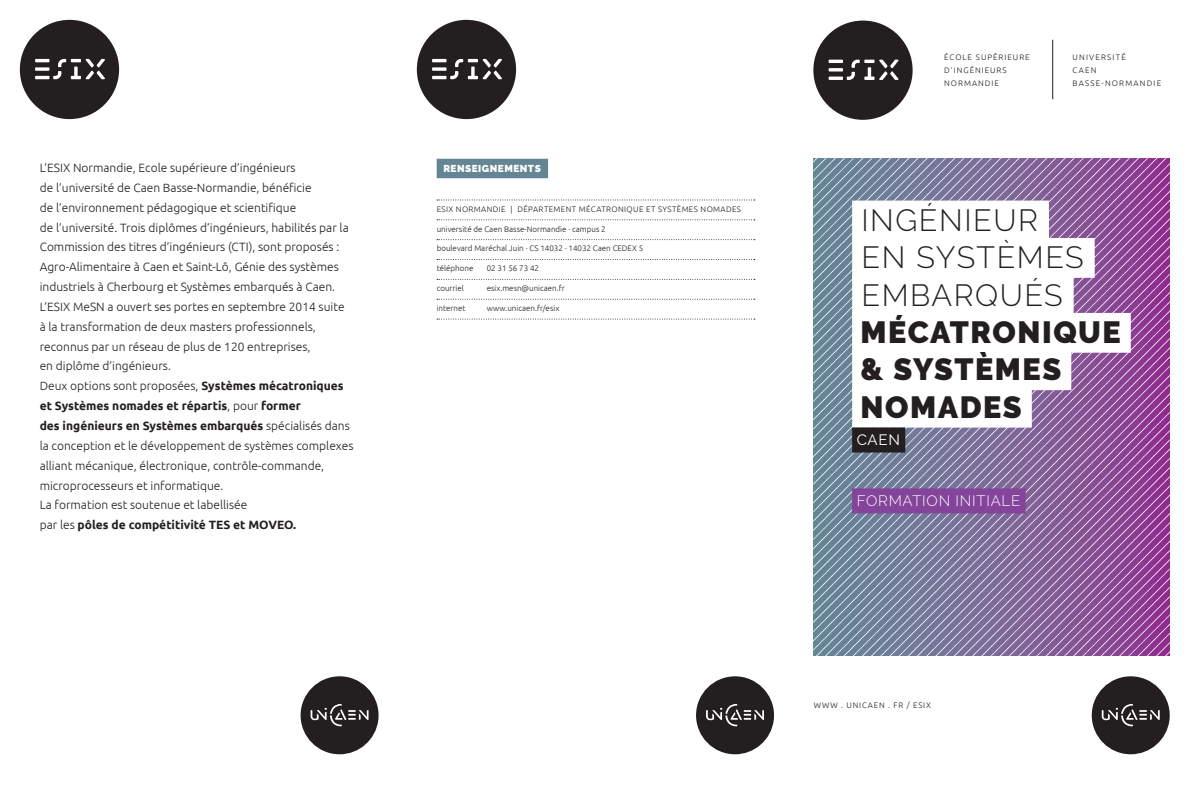
<style>
.page{position:relative;width:1191px;height:794px;background:#fff}
.page>*{position:absolute;margin:0;border:0;box-sizing:border-box;transform-origin:0 0}
.t1{font:300 30.6px/37.4px "Raleway";letter-spacing:.05em;color:#231f20}
.t2{font:900 30.6px/37.4px "Raleway";letter-spacing:.05em;color:#231f20}
.t3{font:300 15px "Raleway";letter-spacing:.05em;color:#fff}
.t4{font:15px "Raleway";color:#fff}
.t5{font:300 12px/19.8px "Ubuntu";color:#231f20}
.t6{font:900 10px "Raleway";letter-spacing:.05em;color:#fff}
.t7{font:300 8px "Ubuntu";color:#231f20}
.t8{font:300 8px "Ubuntu";letter-spacing:.05em;color:#231f20}
.t9{font:300 8px/13px "Ubuntu";letter-spacing:.125em;color:#231f20}
.t10{font:300 8px/13px "Ubuntu";letter-spacing:.15em;color:#231f20}
.t11{font:300 8px "Ubuntu";letter-spacing:.1em;color:#231f20}
.s1{font-weight:700}
</style>
<div class="page">
<hr style="left:1052px;top:40px;width:1px;height:59px;background:#231f20">
<div style="left:813px;top:21px;width:99px;height:99px;background:#231f20;border-radius:50%"></div>
<svg style="left:828px;top:60px;width:70px;height:20px"></svg>
<img style="left:813px;top:159px;width:356px;height:496px">
<div style="left:852px;top:201px;width:197px;height:39px;background:#fff"></div>
<div style="left:852px;top:238px;width:242px;height:40px;background:#fff"></div>
<div style="left:852px;top:275px;width:221px;height:40px;background:#fff"></div>
<div style="left:852px;top:313px;width:278px;height:40px;background:#fff"></div>
<div style="left:852px;top:350px;width:219px;height:40px;background:#fff"></div>
<div style="left:852px;top:388px;width:179px;height:39px;background:#fff"></div>
<div style="left:852px;top:427px;width:53px;height:25px;background:#231f20"></div>
<div style="left:852px;top:488px;width:173px;height:25px;background:#83449a"></div>
<div style="left:437px;top:159px;width:111px;height:19px;background:#638594"></div>
<svg style="left:437px;top:200px;width:318px;height:1px"></svg>
<svg style="left:437px;top:219px;width:318px;height:1px"></svg>
<svg style="left:437px;top:239px;width:318px;height:1px"></svg>
<svg style="left:437px;top:259px;width:318px;height:1px"></svg>
<svg style="left:437px;top:279px;width:318px;height:1px"></svg>
<svg style="left:437px;top:299px;width:318px;height:1px"></svg>
<svg style="left:437px;top:319px;width:318px;height:1px"></svg>
<svg style="left:1091px;top:676px;width:78px;height:78px"></svg>
<div style="left:20px;top:20px;width:99px;height:99px;background:#231f20;border-radius:50%"></div>
<svg style="left:35px;top:59px;width:70px;height:20px"></svg>
<svg style="left:300px;top:676px;width:78px;height:78px"></svg>
<div style="left:417px;top:20px;width:99px;height:99px;background:#231f20;border-radius:50%"></div>
<svg style="left:432px;top:59px;width:70px;height:20px"></svg>
<svg style="left:696px;top:676px;width:78px;height:78px"></svg>
<p class="t5" style="left:40px;top:157px;width:310px;text-indent:33px">Normandie, Ecole supérieure d’ingénieurs<br>de l’université de Caen Basse-Normandie, bénéficie<br>de l’environnement pédagogique et scientifique<br>de l’université. Trois diplômes d’ingénieurs, habilités par la Commission des titres d’ingénieurs (CTI), sont proposés :<br>Agro-Alimentaire à Caen et Saint-Lô, Génie des systèmes industriels à Cherbourg et Systèmes embarqués à Caen.<br>L’ESIX</p>
<p class="t5" style="left:40px;top:157px;width:14px">L’ESIX</p>
<p class="t5" style="left:40px;top:296px;width:315px;text-indent:33px">MeSN a ouvert ses portes en septembre 2014 suite à la transformation de deux masters professionnels, reconnus par un réseau de plus de 120 entreprises,<br>en diplôme d’ingénieurs.<br>Deux options sont proposées, <span class="s1">Systèmes mécatroniques et Systèmes nomades et répartis</span>, pour <span class="s1">former<br>des ingénieurs en Systèmes embarqués</span> spécialisés dans la conception et le développement de systèmes complexes alliant mécanique, électronique, contrôle-commande, microprocesseurs et informatique.<br>La formation est soutenue et labellisée<br>par les <span class="s1">pôles de compétitivité TES et MOVEO.</span></p>
<p class="t6" style="left:443px;top:163px;width:99px">RENSEIGNEMENTS</p>
<p class="t8" style="left:437px;top:204px;width:5px">ESIX</p>
<p class="t8" style="left:456px;top:204px;width:287px">Norman die | D épartement Mécatron ique et systèmes n omades</p>
<p class="t7" style="left:437px;top:224px;width:171px">université de Caen Basse-Normandie · campus 2</p>
<p class="t7" style="left:437px;top:244px;width:208px">boulevard Maréchal Juin · CS 14032 · 14032 Caen cedex 5</p>
<p class="t7" style="left:437px;top:263px;width:38px">téléphone</p>
<p class="t8" style="left:487px;top:263px;width:54px">02 31 56 73 42</p>
<p class="t8" style="left:437px;top:283px;width:29px">courriel</p>
<p class="t7" style="left:487px;top:283px;width:80px">esix.mesn@unicaen.fr</p>
<p class="t7" style="left:437px;top:303px;width:30px">internet</p>
<p class="t8" style="left:487px;top:303px;width:74px">www.unicaen.fr/esix</p>
<p class="t9" style="left:944px;top:50px;width:87px">école supérieure d’ingénieurs normandie</p>
<p class="t10" style="left:1072px;top:50px;width:90px">université<br>caen basse-Norman die</p>
<h1 class="t1" style="left:861px;top:201px;width:224px">INGÉNIEUR<br>EN SYSTÈMES<br>EMBARQUÉS</h1>
<h1 class="t2" style="left:860px;top:313px;width:262px">MÉCATRONIQUE &amp; SYSTÈMES<br>NOMADES</h1>
<p class="t4" style="left:856px;top:431px;width:45px">CAEN</p>
<p class="t3" style="left:856px;top:492px;width:165px">FORMATION INITIALE</p>
<p class="t11" style="left:814px;top:700px;width:119px">www . un icaen . fr / esix</p>
</div>
